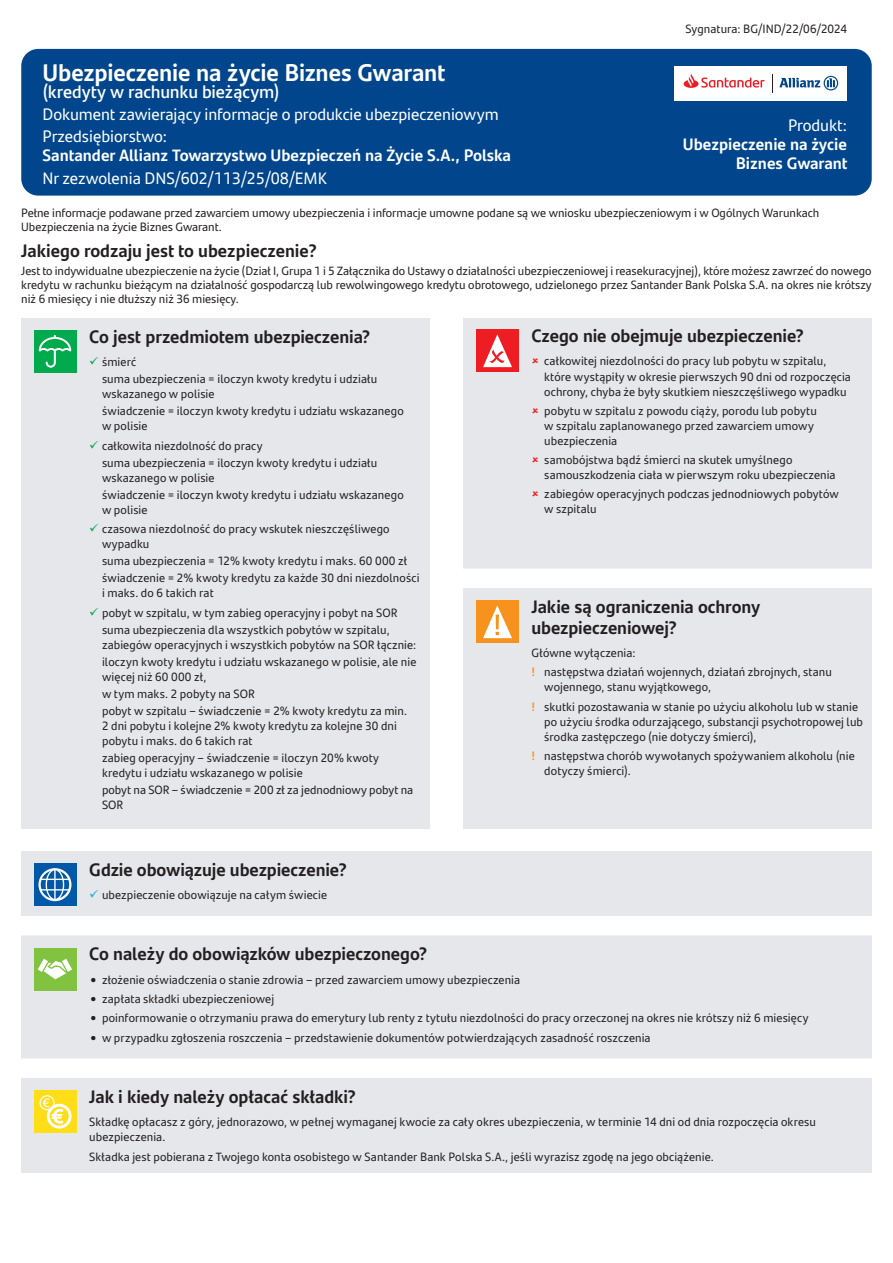
<style>
.page{position:relative;width:893px;height:1263px;background:#fff}
.page>*{position:absolute;margin:0;border:0;box-sizing:border-box;transform-origin:0 0}
.t1{font:700 24px "Santander Text";letter-spacing:-.01em;color:#fff}
.t2{font:700 18px/20.7px "Santander Text";letter-spacing:-.005em;color:#231f20}
.t3{font:600 18px "Santander Text";letter-spacing:-.005em;color:#fff}
.t4{font:16.5px/22.4px "Santander Text";color:#fff}
.t5{font:700 16.5px/18.9px "Santander Text";color:#fff;text-align:right}
.t6{font:12px/15px "Santander Text";letter-spacing:.01em;color:#231f20}
.s1{font-weight:700;color:#f7931d}
.s2{font-size:21px}
</style>
<div class="page">
<div style="left:21px;top:318px;width:408px;height:511px;background:#e6e7ea"></div>
<div style="left:34px;top:330px;width:43px;height:43px;background:#00aa4d"></div>
<svg style="left:39px;top:335px;width:32px;height:33px"></svg>
<div style="left:463px;top:318px;width:409px;height:510px;background:#e6e7ea"></div>
<div style="left:455px;top:568px;width:425px;height:20px;background:#fff"></div>
<div style="left:476px;top:329px;width:43px;height:43px;background:#ee1d23"></div>
<svg style="left:483px;top:334px;width:29px;height:33px"></svg>
<div style="left:476px;top:600px;width:43px;height:43px;background:#f7931d"></div>
<svg style="left:483px;top:605px;width:29px;height:33px"></svg>
<hr style="left:496px;top:615px;width:3px;height:14px;background:#f7931d">
<div style="left:21px;top:851px;width:851px;height:322px;background:#e6e7ea"></div>
<div style="left:13px;top:916px;width:867px;height:19px;background:#fff"></div>
<div style="left:13px;top:1058px;width:867px;height:20px;background:#fff"></div>
<div style="left:34px;top:863px;width:43px;height:43px;background:#0158a6"></div>
<svg style="left:38px;top:868px;width:33px;height:33px"></svg>
<div style="left:34px;top:948px;width:43px;height:42px;background:#81c340"></div>
<svg style="left:38px;top:959px;width:34px;height:20px"></svg>
<div style="left:34px;top:1090px;width:43px;height:43px;background:#ffdd17"></div>
<svg style="left:39px;top:1095px;width:33px;height:34px"></svg>
<div style="left:21px;top:49px;width:851px;height:147px;background:#01468c;border-radius:17px"></div>
<div style="left:675px;top:66px;width:172px;height:34px;background:#fff"></div>
<svg style="left:779px;top:76px;width:59px;height:14px"></svg>
<svg style="left:684px;top:74px;width:80px;height:14px"></svg>
<svg style="left:772px;top:74px;width:1px;height:19px"></svg>
<h1 class="t1" style="left:43px;top:54px;width:405px">Ubezpieczenie na życie Biznes Gwarant</h1>
<h2 class="t3" style="left:43px;top:78px;width:239px">(kredyty w rachunku bieżącym)</h2>
<h3 class="t4" style="left:43px;top:102px;width:458px">Dokument zawierający informacje o produkcie ubezpieczeniowym<br>Przedsiębiorstwo:</h3>
<h3 class="t5" style="left:43px;top:145px;width:470px">Santander Allianz Towarzystwo Ubezpieczeń na Życie S.A., Polska</h3>
<h3 class="t4" style="left:43px;top:166px;width:286px">Nr zezwolenia DNS/602/113/25/08/EMK</h3>
<p class="t6" style="left:686px;top:21px;width:163px">Sygnatura: BG/IND/22/06/2024</p>
<h3 class="t4" style="left:788px;top:113px;width:60px">Produkt:</h3>
<h3 class="t5" style="left:683px;top:133px;width:166px">Ubezpieczenie na życie<br>Biznes Gwarant</h3>
<p class="t6" style="left:21px;top:206px;width:800px;line-height:13.8px">Pełne informacje podawane przed zawarciem umowy ubezpieczenia i informacje umowne podane są we wniosku ubezpieczeniowym i w Ogólnych Warunkach<br>Ubezpieczenia na życie Biznes Gwarant.</p>
<h2 class="t2" style="left:21px;top:239px;width:297px">Jakiego rodzaju jest to ubezpieczenie?</h2>
<p class="t6" style="left:21px;top:263px;width:852px;line-height:13.8px;text-align:justify">Jest to indywidualne ubezpieczenie na życie (Dział I, Grupa 1 i 5 Załącznika do Ustawy o działalności ubezpieczeniowej i reasekuracyjnej), które możesz zawrzeć do nowego kredytu w rachunku bieżącym na działalność gospodarczą lub rewolwingowego kredytu obrotowego, udzielonego przez Santander Bank Polska S.A. na okres nie krótszy niż 6 miesięcy i nie dłuższy niż 36 miesięcy.</p>
<h2 class="t2" style="left:89px;top:325px;width:282px">Co jest przedmiotem ubezpieczenia?</h2>
<p class="t6" style="left:102px;top:353px;width:277px;line-height:17.1px">śmierć<br>suma ubezpieczenia = iloczyn kwoty kredytu i udziału</p>
<p class="t6" style="left:102px;top:385px;width:303px;line-height:17.1px">wskazanego w polisie<br>świadczenie = iloczyn kwoty kredytu i udziału wskazanego</p>
<p class="t6" style="left:102px;top:416px;width:162px;line-height:19.2px">w polisie<br>całkowita niezdolność do pracy</p>
<p class="t6" style="left:102px;top:454px;width:277px">suma ubezpieczenia = iloczyn kwoty kredytu i udziału wskazanego w polisie</p>
<p class="t6" style="left:102px;top:486px;width:303px">świadczenie = iloczyn kwoty kredytu i udziału wskazanego w polisie</p>
<p class="t6" style="left:102px;top:521px;width:289px">czasowa niezdolność do pracy wskutek nieszczęśliwego wypadku</p>
<p class="t6" style="left:102px;top:552px;width:319px;line-height:17.1px">suma ubezpieczenia = 12% kwoty kredytu i maks. 60 000 zł świadczenie = 2% kwoty kredytu za każde 30 dni niezdolności</p>
<p class="t6" style="left:102px;top:583px;width:297px;line-height:19.2px">i maks. do 6 takich rat<br>pobyt w szpitalu, w tym zabieg operacyjny i pobyt na SOR</p>
<p class="t6" style="left:102px;top:621px;width:316px">suma ubezpieczenia dla wszystkich pobytów w szpitalu, zabiegów operacyjnych i wszystkich pobytów na SOR łącznie:</p>
<p class="t6" style="left:102px;top:653px;width:316px">iloczyn kwoty kredytu i udziału wskazanego w polisie, ale nie więcej niż 60 000 zł,</p>
<p class="t6" style="left:102px;top:684px;width:307px;line-height:17.1px">w tym maks. 2 pobyty na SOR<br>pobyt w szpitalu – świadczenie = 2% kwoty kredytu za min.</p>
<p class="t6" style="left:102px;top:718px;width:296px">2 dni pobytu i kolejne 2% kwoty kredytu za kolejne 30 dni pobytu i maks. do 6 takich rat</p>
<p class="t6" style="left:102px;top:750px;width:279px">zabieg operacyjny – świadczenie = iloczyn 20% kwoty kredytu i udziału wskazanego w polisie</p>
<p class="t6" style="left:102px;top:782px;width:313px">pobyt na SOR – świadczenie = 200 zł za jednodniowy pobyt na<br>SOR</p>
<h2 class="t2" style="left:89px;top:858px;width:259px">Gdzie obowiązuje ubezpieczenie?</h2>
<p class="t6" style="left:102px;top:887px;width:227px">ubezpieczenie obowiązuje na całym świecie</p>
<h2 class="t2" style="left:531px;top:324px;width:274px">Czego nie obejmuje ubezpieczenie?</h2>
<p class="t6" style="left:544px;top:353px;width:308px">całkowitej niezdolności do pracy lub pobytu w szpitalu, które wystąpiły w okresie pierwszych 90 dni od rozpoczęcia ochrony, chyba że były skutkiem nieszczęśliwego wypadku</p>
<p class="t6" style="left:544px;top:402px;width:274px">pobytu w szpitalu z powodu ciąży, porodu lub pobytu w szpitalu zaplanowanego przed zawarciem umowy ubezpieczenia</p>
<p class="t6" style="left:544px;top:452px;width:293px">samobójstwa bądź śmierci na skutek umyślnego samouszkodzenia ciała w pierwszym roku ubezpieczenia</p>
<p class="t6" style="left:544px;top:486px;width:296px">zabiegów operacyjnych podczas jednodniowych pobytów w szpitalu</p>
<h2 class="t2" style="left:531px;top:595px;width:230px">Jakie są ograniczenia ochrony ubezpieczeniowej?</h2>
<p class="t6" style="left:531px;top:643px;width:302px;line-height:19.2px">Główne wyłączenia:<br><span class="s1">!</span> następstwa działań wojennych, działań zbrojnych, stanu</p>
<p class="t6" style="left:531px;top:677px;width:328px;line-height:19.2px;text-indent:13px">wojennego, stanu wyjątkowego,<br><span class="s1">!</span> skutki pozostawania w stanie po użyciu alkoholu lub w stanie</p>
<p class="t6" style="left:544px;top:713px;width:320px">po użyciu środka odurzającego, substancji psychotropowej lub środka zastępczego (nie dotyczy śmierci),</p>
<p class="t6" style="left:544px;top:748px;width:312px;text-indent:-13px"><span class="s1">!</span> następstwa chorób wywołanych spożywaniem alkoholu (nie dotyczy śmierci).</p>
<h2 class="t2" style="left:89px;top:943px;width:339px">Co należy do obowiązków ubezpieczonego?</h2>
<p class="t6" style="left:89px;top:971px;width:432px"><span class="s2">•</span> złożenie oświadczenia o stanie zdrowia – przed zawarciem umowy ubezpieczenia</p>
<p class="t6" style="left:89px;top:991px;width:186px"><span class="s2">•</span> zapłata składki ubezpieczeniowej</p>
<p class="t6" style="left:89px;top:1010px;width:721px"><span class="s2">•</span> poinformowanie o otrzymaniu prawa do emerytury lub renty z tytułu niezdolności do pracy orzeczonej na okres nie krótszy niż 6 miesięcy</p>
<p class="t6" style="left:89px;top:1029px;width:563px"><span class="s2">•</span> w przypadku zgłoszenia roszczenia – przedstawienie dokumentów potwierdzających zasadność roszczenia</p>
<h2 class="t2" style="left:89px;top:1085px;width:268px">Jak i kiedy należy opłacać składki?</h2>
<p class="t6" style="left:89px;top:1114px;width:728px">Składkę opłacasz z góry, jednorazowo, w pełnej wymaganej kwocie za cały okres ubezpieczenia, w terminie 14 dni od dnia rozpoczęcia okresu ubezpieczenia.</p>
<p class="t6" style="left:89px;top:1148px;width:626px">Składka jest pobierana z Twojego konta osobistego w Santander Bank Polska S.A., jeśli wyrazisz zgodę na jego obciążenie.</p>
</div>
